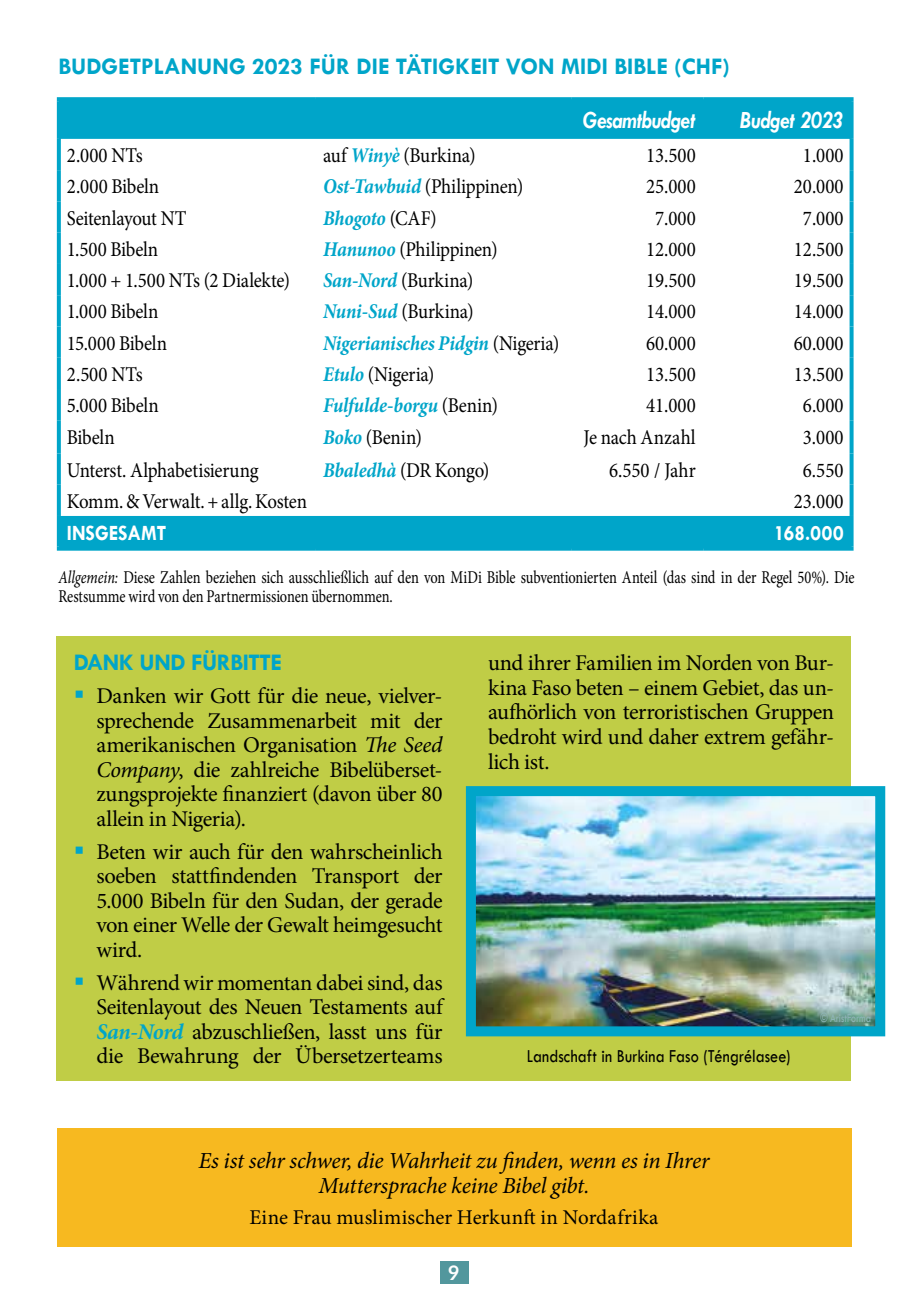
<style>
.page{position:relative;width:908px;height:1304px;background:#fff}
.page>*{position:absolute;margin:0;border:0;box-sizing:border-box;transform-origin:0 0}
.t1{font:italic 700 25px "Tw Cen";letter-spacing:-.03em;color:#fff;scale:.85 1}
.t2{font:700 24px "Tw Cen";color:#00a5c9}
.t3{font:700 24px "Tw Cen";letter-spacing:-.02em;color:#00a5c9}
.t4{font:italic 23px/25px "Minion Pro";letter-spacing:-.015em;color:#000;text-align:center}
.t5{font:22.4px/24.6px "Minion Pro";letter-spacing:-.02em;color:#000;text-align:justify}
.t6{font:700 22px "Tw Cen";color:#fff;scale:.9 1}
.t7{font:21px "Minion Pro";color:#000;scale:.9 1}
.t8{font:italic 700 21px "Minion Pro";letter-spacing:-.01em;color:#00a5c9;scale:.9 1}
.t9{font:21px "Minion Pro";letter-spacing:-.02em;color:#000;scale:.9 1}
.t10{font:21px "Minion Pro";color:#000}
.t11{font:700 20px "Aleo";color:#fff}
.t12{font:19px "Tw Cen";letter-spacing:.01em;color:#000;scale:.85 1}
.t13{font:18px/19px "Minion Pro";letter-spacing:-.01em;color:#000;scale:.8 1}
.t14{font:13px "Tw Cen";letter-spacing:-.005em;color:#8fb4b8;scale:.75 1}
.s1{font-weight:700;font-style:italic;color:#00a5c9}
.s2{font-weight:400;font-style:normal;color:#000}
.s3{font-style:italic}
</style>
<div class="page">
<div style="left:440px;top:1261px;width:28px;height:23px;background:#52979d"></div>
<div style="left:57px;top:637px;width:793px;height:444px;background:#c0cd46"></div>
<div style="left:57px;top:1128px;width:793px;height:118px;background:#f7b920"></div>
<div style="left:61px;top:101px;width:788px;height:38px;background:#00a5c9"></div>
<div style="left:61px;top:516px;width:788px;height:31px;background:#00a5c9"></div>
<svg style="left:315px;top:97px;width:256px;height:4px"></svg>
<svg style="left:571px;top:97px;width:132px;height:4px"></svg>
<svg style="left:315px;top:547px;width:256px;height:4px"></svg>
<svg style="left:571px;top:547px;width:132px;height:4px"></svg>
<svg style="left:703px;top:97px;width:150px;height:4px"></svg>
<hr style="left:849px;top:101px;width:4px;height:38px;background:#00a5c9">
<svg style="left:849px;top:139px;width:4px;height:31px"></svg>
<svg style="left:849px;top:170px;width:4px;height:31px"></svg>
<svg style="left:849px;top:201px;width:4px;height:32px"></svg>
<svg style="left:849px;top:233px;width:4px;height:31px"></svg>
<svg style="left:849px;top:264px;width:4px;height:31px"></svg>
<svg style="left:849px;top:295px;width:4px;height:31px"></svg>
<svg style="left:849px;top:326px;width:4px;height:32px"></svg>
<svg style="left:849px;top:358px;width:4px;height:31px"></svg>
<svg style="left:849px;top:389px;width:4px;height:31px"></svg>
<svg style="left:849px;top:420px;width:4px;height:33px"></svg>
<svg style="left:849px;top:453px;width:4px;height:32px"></svg>
<svg style="left:849px;top:485px;width:4px;height:31px"></svg>
<hr style="left:849px;top:516px;width:4px;height:31px;background:#00a5c9">
<svg style="left:703px;top:547px;width:150px;height:4px"></svg>
<svg style="left:57px;top:97px;width:258px;height:4px"></svg>
<hr style="left:57px;top:101px;width:4px;height:38px;background:#00a5c9">
<svg style="left:57px;top:139px;width:4px;height:31px"></svg>
<svg style="left:57px;top:170px;width:4px;height:31px"></svg>
<svg style="left:57px;top:201px;width:4px;height:32px"></svg>
<svg style="left:57px;top:233px;width:4px;height:31px"></svg>
<svg style="left:57px;top:264px;width:4px;height:31px"></svg>
<svg style="left:57px;top:295px;width:4px;height:31px"></svg>
<svg style="left:57px;top:326px;width:4px;height:32px"></svg>
<svg style="left:57px;top:358px;width:4px;height:31px"></svg>
<svg style="left:57px;top:389px;width:4px;height:31px"></svg>
<svg style="left:57px;top:420px;width:4px;height:33px"></svg>
<svg style="left:57px;top:453px;width:4px;height:32px"></svg>
<svg style="left:57px;top:485px;width:4px;height:31px"></svg>
<hr style="left:57px;top:516px;width:4px;height:31px;background:#00a5c9">
<svg style="left:57px;top:547px;width:258px;height:4px"></svg>
<img style="left:476px;top:797px;width:397px;height:228px">
<div style="left:465px;top:786px;width:419px;height:250px;border:10px solid #00a5c9"></div>
<p class="t2" style="left:58px;top:52px;width:672px">BUDGETPLANUNG 2023 FÜR DIE TÄTIGKEIT VON MIDI BIBLE (CHF)</p>
<p class="t1" style="left:582px;top:105px;width:134px">Gesamtbudget</p>
<p class="t1" style="left:739px;top:105px;width:123px">Budget 2023</p>
<p class="t7" style="left:67px;top:141px;width:86px">2.000 NTs</p>
<p class="t7" style="left:323px;top:141px;width:171px">auf <span class="s1">Winyè</span> (Burkina)</p>
<p class="t7" style="left:645px;top:141px;width:57px">13.500</p>
<p class="t7" style="left:802px;top:141px;width:47px">1.000</p>
<p class="t7" style="left:67px;top:173px;width:104px">2.000 Bibeln</p>
<p class="t9" style="left:323px;top:173px;width:224px"><span class="s1">Ost-Tawbuid</span> (Philippinen)</p>
<p class="t7" style="left:645px;top:173px;width:57px">25.000</p>
<p class="t7" style="left:793px;top:173px;width:57px">20.000</p>
<p class="t7" style="left:67px;top:204px;width:134px">Seitenlayout NT</p>
<p class="t8" style="left:323px;top:203px;width:128px">Bhogoto <span class="s2">(CAF)</span></p>
<p class="t7" style="left:654px;top:204px;width:47px">7.000</p>
<p class="t7" style="left:802px;top:204px;width:47px">7.000</p>
<p class="t7" style="left:67px;top:235px;width:103px">1.500 Bibeln</p>
<p class="t9" style="left:323px;top:235px;width:196px"><span class="s1">Hanunoo</span> (Philippinen)</p>
<p class="t7" style="left:645px;top:235px;width:57px">12.000</p>
<p class="t7" style="left:793px;top:235px;width:57px">12.500</p>
<p class="t7" style="left:67px;top:266px;width:249px">1.000 + 1.500 NTs (2 Dialekte)</p>
<p class="t7" style="left:323px;top:266px;width:168px"><span class="s1">San-Nord</span> (Burkina)</p>
<p class="t7" style="left:645px;top:266px;width:57px">19.500</p>
<p class="t7" style="left:793px;top:266px;width:57px">19.500</p>
<p class="t7" style="left:67px;top:298px;width:103px">1.000 Bibeln</p>
<p class="t7" style="left:323px;top:298px;width:169px"><span class="s1">Nuni-Sud</span> (Burkina)</p>
<p class="t7" style="left:645px;top:298px;width:57px">14.000</p>
<p class="t7" style="left:793px;top:298px;width:57px">14.000</p>
<p class="t7" style="left:67px;top:329px;width:113px">15.000 Bibeln</p>
<p class="t8" style="left:323px;top:328px;width:264px">Nigerianisches Pidgin <span class="s2">(Nigeria)</span></p>
<p class="t7" style="left:645px;top:329px;width:57px">60.000</p>
<p class="t7" style="left:793px;top:329px;width:57px">60.000</p>
<p class="t7" style="left:67px;top:360px;width:86px">2.500 NTs</p>
<p class="t7" style="left:323px;top:360px;width:125px"><span class="s1">Etulo</span> (Nigeria)</p>
<p class="t7" style="left:645px;top:360px;width:57px">13.500</p>
<p class="t7" style="left:793px;top:360px;width:57px">13.500</p>
<p class="t7" style="left:67px;top:392px;width:103px">5.000 Bibeln</p>
<p class="t8" style="left:323px;top:391px;width:196px">Fulfulde-borgu <span class="s2">(Benin)</span></p>
<p class="t7" style="left:645px;top:392px;width:57px">41.000</p>
<p class="t7" style="left:802px;top:392px;width:47px">6.000</p>
<p class="t7" style="left:67px;top:423px;width:55px">Bibeln</p>
<p class="t7" style="left:323px;top:423px;width:111px"><span class="s1">Boko</span> (Benin)</p>
<p class="t7" style="left:583px;top:423px;width:126px">Je nach Anzahl</p>
<p class="t7" style="left:802px;top:423px;width:47px">3.000</p>
<p class="t7" style="left:67px;top:456px;width:214px">Unterst. Alphabetisierung</p>
<p class="t7" style="left:323px;top:456px;width:186px"><span class="s1">Bbaledhà</span> (DR Kongo)</p>
<p class="t7" style="left:608px;top:456px;width:98px">6.550 / Jahr</p>
<p class="t7" style="left:802px;top:456px;width:47px">6.550</p>
<p class="t7" style="left:67px;top:487px;width:268px">Komm. &amp; Verwalt. + allg. Kosten</p>
<p class="t7" style="left:793px;top:487px;width:57px">23.000</p>
<p class="t6" style="left:67px;top:520px;width:112px">INSGESAMT</p>
<p class="t6" style="left:773px;top:520px;width:79px">168.000</p>
<p class="t13" style="left:58px;top:568px;width:996px"><span class="s3">Allgemein:</span> Diese Zahlen beziehen sich ausschließlich auf den von MiDi Bible subventionierten Anteil (das sind in der Regel 50%). Die<br>Restsumme wird von den Partnermissionen übernommen.</p>
<p class="t3" style="left:74px;top:648px;width:210px">DANK UND FÜRBITTE</p>
<p class="t5" style="left:96px;top:684px;width:347px">Danken wir Gott für die neue, vielver&shy;sprechende Zusammenarbeit mit der amerikanischen Organisation <span class="s3">The Seed Company</span>, die zahlreiche Bibelüberset&shy;zungsprojekte finanziert (davon über 80 allein in Nigeria).</p>
<p class="t5" style="left:96px;top:839px;width:347px">Beten wir auch für den wahrscheinlich soeben stattfindenden Transport der 5.000 Bibeln für den Sudan, der gerade von einer Welle der Gewalt heimgesucht wird.</p>
<p class="t5" style="left:96px;top:970px;width:347px">Während wir momentan dabei sind, das Seitenlayout des Neuen Testaments auf <span class="s1">San-Nord</span> abzuschließen, lasst uns für die Bewahrung der Übersetzerteams</p>
<p class="t5" style="left:488px;top:651px;width:347px">und ihrer Familien im Norden von Bur&shy;kina Faso beten – einem Gebiet, das un&shy;aufhörlich von terroristischen Gruppen bedroht wird und daher extrem gefähr&shy;lich ist.</p>
<p class="t12" style="left:526px;top:1045px;width:311px">Landschaft in Burkina Faso (Téngrélasee)</p>
<p class="t14" style="left:820px;top:1010px;width:69px">© AristForma</p>
<p class="t4" style="left:198px;top:1148px;width:512px">Es ist sehr schwer, die Wahrheit zu finden, wenn es in Ihrer<br>Muttersprache keine Bibel gibt.</p>
<p class="t10" style="left:249px;top:1203px;width:410px">Eine Frau muslimischer Herkunft in Nordafrika</p>
<p class="t11" style="left:448px;top:1261px;width:12px">9</p>
</div>
